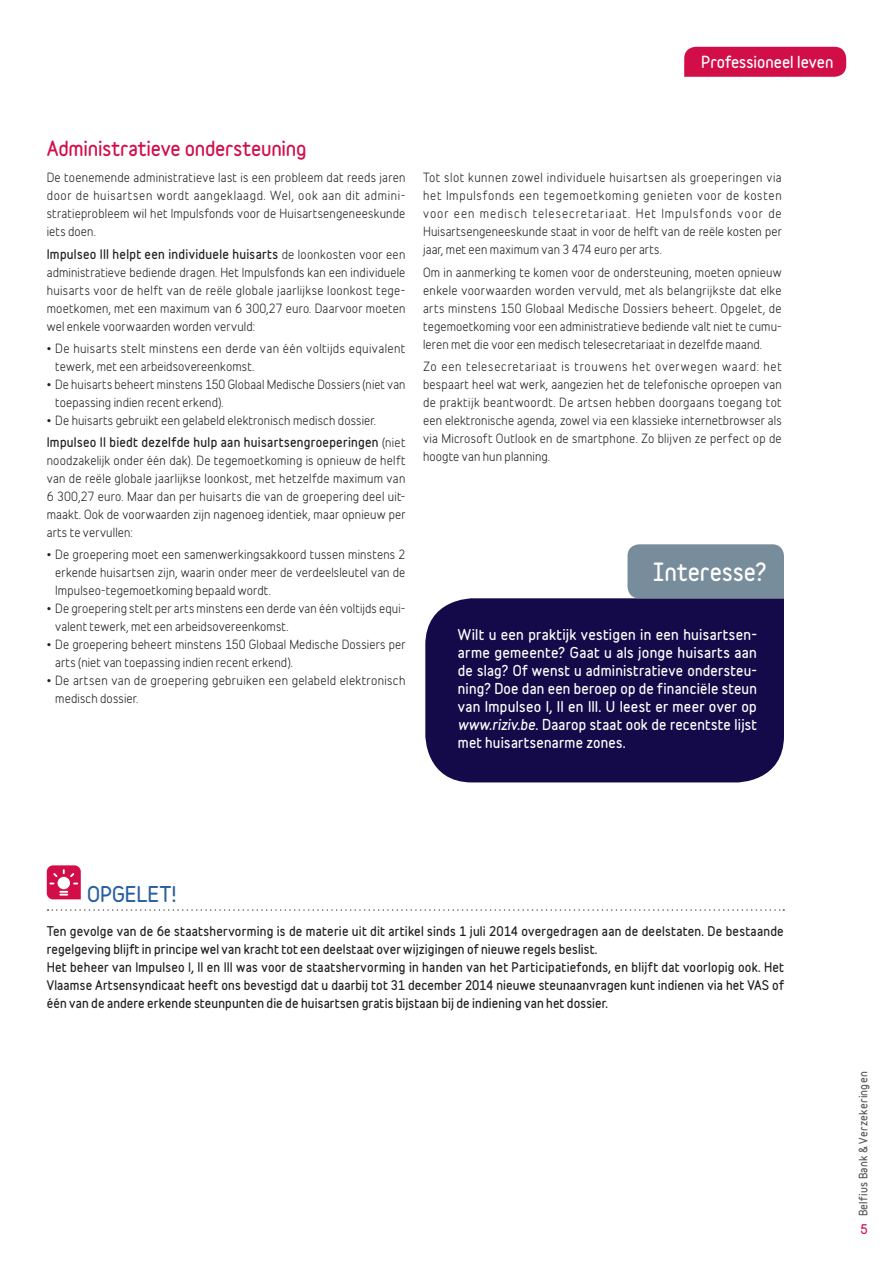
<style>
.page{position:relative;width:893px;height:1263px;background:#fff}
.page>*{position:absolute;margin:0;border:0;box-sizing:border-box;transform-origin:0 0}
.Kader__titel{font:700 22.5px "Belfius Normal";letter-spacing:.005em;color:#fff}
.icoon__titel{font:700 19.5px "Belfius Alternative";color:#275f9f}
.Titel2{font:700 18.75px "Belfius Normal";letter-spacing:-.01em;color:#d20e49}
.Sectie{font:700 15px "Belfius Normal";color:#fff}
.Kader__tekst{font:700 13.5px/18px "Belfius Alternative";letter-spacing:.015em;color:#fff;text-align:justify}
.Lopende{font:12px/18px "Belfius Alternative";letter-spacing:.01em;color:#231f20;text-align:justify}
.Lopende-2{font:700 12px/18px "Belfius Alternative";letter-spacing:.015em;color:#231f20}
.Lopende-3{font:12px/18px "Belfius Alternative";letter-spacing:.03em;color:#231f20}
.t1{font:700 12px "Belfius Normal";color:#d20e49}
.t2{font:700 10.5px "Belfius Normal";letter-spacing:.025em;color:#57585a}
.s1{font-weight:700}
.s2{font-style:italic}
</style>
<div class="page">
<div style="left:684px;top:47px;width:162px;height:30px;background:#d20e49"></div>
<div style="left:425px;top:598px;width:359px;height:184px;background:#140a4a"></div>
<div style="left:627px;top:544px;width:157px;height:54px;background:#788d9c"></div>
<svg style="left:48px;top:909px;width:736px;height:2px"></svg>
<svg style="left:47px;top:865px;width:34px;height:34px"></svg>
<p class="Sectie" style="left:701px;top:50px;width:134px">Professioneel leven</p>
<p class="Titel2" style="left:47px;top:134px;width:261px">Administratieve ondersteuning</p>
<p class="Lopende" style="left:47px;top:167px;width:360px">De toenemende administratieve last is een probleem dat reeds jaren door de huisartsen wordt aangeklaagd. Wel, ook aan dit admini&shy;stratieprobleem wil het Impulsfonds voor de Huisartsengeneeskunde iets doen.</p>
<p class="Lopende" style="left:47px;top:244px;width:360px"><span class="s1">Impulseo III helpt een individuele huisarts</span> de loonkosten voor een administratieve bediende dragen. Het Impulsfonds kan een individuele huisarts voor de helft van de reële globale jaarlijkse loonkost tege&shy;moetkomen, met een maximum van 6 300,27 euro. Daarvoor moeten wel enkele voorwaarden worden vervuld:</p>
<p class="Lopende-3" style="left:55px;top:338px;width:352px;text-indent:-9px">• De huisarts stelt minstens een derde van één voltijds equivalent tewerk, met een arbeidsovereenkomst.</p>
<p class="Lopende" style="left:55px;top:374px;width:352px;text-indent:-9px">• De huisarts beheert minstens 150 Globaal Medische Dossiers (niet van toepassing indien recent erkend).</p>
<p class="Lopende" style="left:47px;top:410px;width:331px">• De huisarts gebruikt een gelabeld elektronisch medisch dossier.</p>
<p class="Lopende" style="left:47px;top:432px;width:360px"><span class="s1">Impulseo II biedt dezelfde hulp aan huisartsengroeperingen</span> (niet noodzakelijk onder één dak). De tegemoetkoming is opnieuw de helft van de reële globale jaarlijkse loonkost, met hetzelfde maximum van 6 300,27 euro. Maar dan per huisarts die van de groepering deel uit&shy;maakt. Ook de voorwaarden zijn nagenoeg identiek, maar opnieuw per arts te vervullen:</p>
<p class="Lopende" style="left:55px;top:544px;width:352px;text-indent:-9px">• De groepering moet een samenwerkingsakkoord tussen minstens 2 erkende huisartsen zijn, waarin onder meer de verdeelsleutel van de Impulseo-tegemoetkoming bepaald wordt.</p>
<p class="Lopende" style="left:55px;top:598px;width:352px;text-indent:-9px">• De groepering stelt per arts minstens een derde van één voltijds equi&shy;valent tewerk, met een arbeidsovereenkomst.</p>
<p class="Lopende" style="left:55px;top:634px;width:352px;text-indent:-9px">• De groepering beheert minstens 150 Globaal Medische Dossiers per arts (niet van toepassing indien recent erkend).</p>
<p class="Lopende" style="left:55px;top:670px;width:352px;text-indent:-9px">• De artsen van de groepering gebruiken een gelabeld elektronisch medisch dossier.</p>
<p class="Lopende" style="left:423px;top:167px;width:360px">Tot slot kunnen zowel individuele huisartsen als groeperingen via het Impulsfonds een tegemoetkoming genieten voor de kosten voor een medisch telesecretariaat. Het Impulsfonds voor de Huisartsengeneeskunde staat in voor de helft van de reële kosten per jaar, met een maximum van 3 474 euro per arts.</p>
<p class="Lopende" style="left:423px;top:262px;width:360px">Om in aanmerking te komen voor de ondersteuning, moeten opnieuw enkele voorwaarden worden vervuld, met als belangrijkste dat elke arts minstens 150 Globaal Medische Dossiers beheert. Opgelet, de tegemoetkoming voor een administratieve bediende valt niet te cumu&shy;leren met die voor een medisch telesecretariaat in dezelfde maand.</p>
<p class="Lopende" style="left:423px;top:356px;width:360px">Zo een telesecretariaat is trouwens het overwegen waard: het bespaart heel wat werk, aangezien het de telefonische oproepen van de praktijk beantwoordt. De artsen hebben doorgaans toegang tot een elektronische agenda, zowel via een klassieke internetbrowser als via Microsoft Outlook en de smartphone. Zo blijven ze perfect op de hoogte van hun planning.</p>
<p class="Kader__titel" style="left:653px;top:555px;width:115px">Interesse?</p>
<p class="Kader__tekst" style="left:458px;top:625px;width:301px">Wilt u een praktijk vestigen in een huisartsen&shy;arme gemeente? Gaat u als jonge huisarts aan de slag? Of wenst u administratieve ondersteu&shy;ning? Doe dan een beroep op de financiële steun van Impulseo I, II en III. U leest er meer over op <span class="s2">www.riziv.be</span>. Daarop staat ook de recentste lijst met huisartsenarme zones.</p>
<p class="icoon__titel" style="left:87px;top:879px;width:90px">OPGELET!</p>
<p class="Lopende-2" style="left:47px;top:922px;width:738px">Ten gevolge van de 6e staatshervorming is de materie uit dit artikel sinds 1 juli 2014 overgedragen aan de deelstaten. De bestaande regelgeving blijft in principe wel van kracht tot een deelstaat over wijzigingen of nieuwe regels beslist.</p>
<p class="Lopende-2" style="left:47px;top:958px;width:739px;text-align:justify">Het beheer van Impulseo I, II en III was voor de staatshervorming in handen van het Participatiefonds, en blijft dat voorlopig ook. Het Vlaamse Artsensyndicaat heeft ons bevestigd dat u daarbij tot 31 december 2014 nieuwe steunaanvragen kunt indienen via het VAS of één van de andere erkende steunpunten die de huisartsen gratis bijstaan bij de indiening van het dossier.</p>
<p class="t2" style="left:855px;top:1216px;width:146px;rotate:-90deg">Belfius Bank &amp; Verzekeringen</p>
<p class="t1" style="left:861px;top:1220px;width:9px">5</p>
</div>
